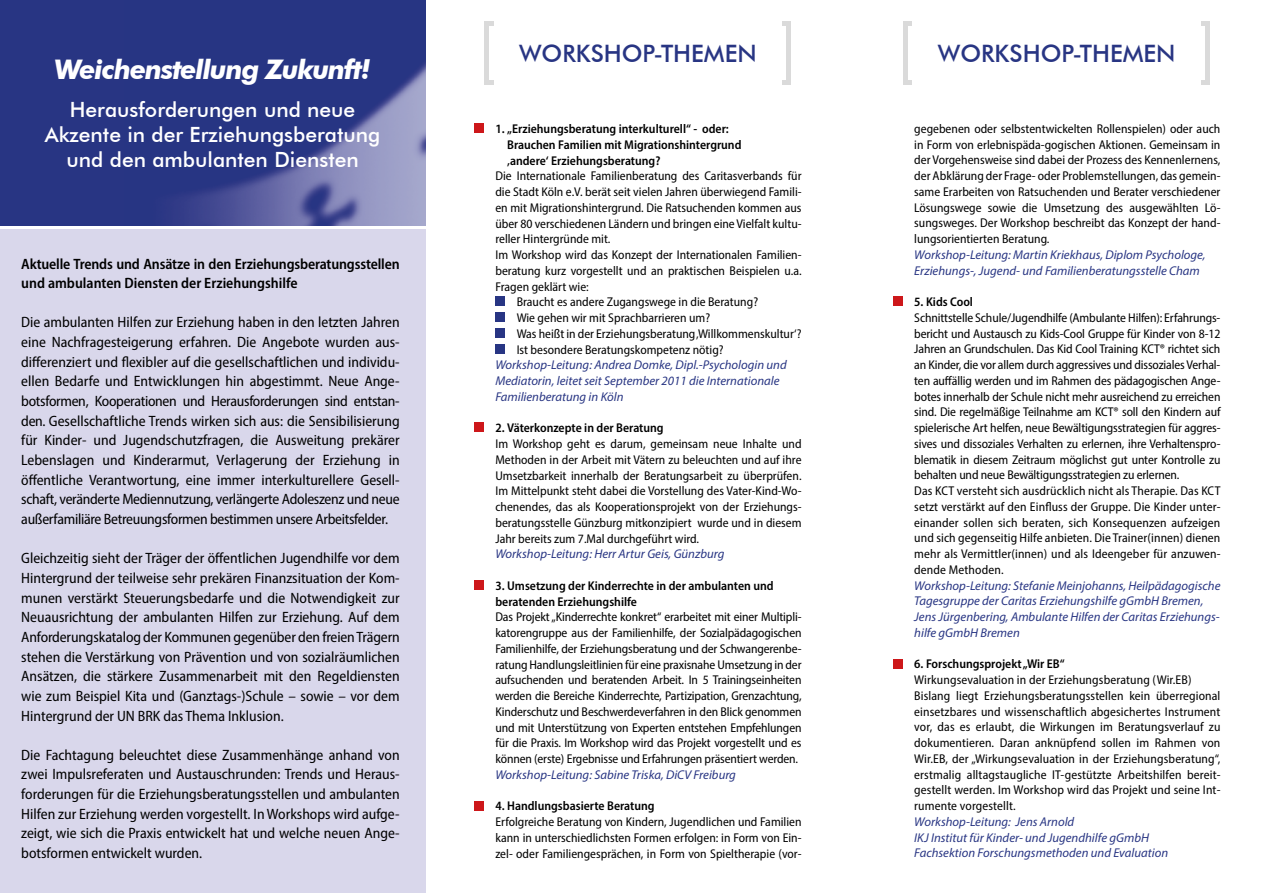
<style>
.page{position:relative;width:1263px;height:893px;background:#fff}
.page>*{position:absolute;margin:0;border:0;box-sizing:border-box;transform-origin:0 0}
.t1{font:italic 700 27px "Futura BT";letter-spacing:-.04em;color:#fff}
.t2{font:500 24px "Futura BT";color:#283583}
.t3{font:500 21px/25.2px "Futura BT";color:#fff;text-align:center}
.t4{font:semi-condensed 15px/19.6px "Myriad Pro";color:#000;text-align:justify}
.t5{font:600 semi-condensed 15px/19.6px "Myriad Pro";letter-spacing:-.01em;color:#000}
.t6{font:semi-condensed 12.75px/15.8px "Myriad Pro";color:#000;text-align:justify}
.t7{font:italic 12.75px/15.8px "Myriad Pro";color:#283583}
.t8{font:600 semi-condensed 12.75px/15.8px "Myriad Pro";color:#000}
</style>
<div class="page">
<div style="left:0;top:230px;width:425px;height:663px;background:#d9d7eb"></div>
<hr style="left:904px;top:21px;width:4px;height:64px;background:#dadada">
<div style="left:904px;top:21px;width:8px;height:5px;background:#dadada"></div>
<svg style="left:908px;top:81px;width:4px;height:4px"></svg>
<div style="left:1205px;top:21px;width:5px;height:64px;background:#dadada"></div>
<div style="left:1201px;top:21px;width:9px;height:5px;background:#dadada"></div>
<svg style="left:1201px;top:81px;width:4px;height:4px"></svg>
<div style="left:0;top:0;width:425px;height:225px;background:#283583"></div>
<img style="left:179px;top:64px;width:246px;height:161px">
<div style="left:893px;top:296px;width:10px;height:10px;background:#cd171a"></div>
<div style="left:893px;top:659px;width:10px;height:9px;background:#cd171a"></div>
<div style="left:474px;top:123px;width:10px;height:10px;background:#cd171a"></div>
<div style="left:495px;top:297px;width:10px;height:9px;background:#283583"></div>
<div style="left:495px;top:312px;width:10px;height:10px;background:#283583"></div>
<div style="left:495px;top:328px;width:10px;height:10px;background:#283583"></div>
<div style="left:495px;top:344px;width:10px;height:10px;background:#283583"></div>
<div style="left:474px;top:423px;width:10px;height:9px;background:#cd171a"></div>
<div style="left:474px;top:580px;width:10px;height:10px;background:#cd171a"></div>
<div style="left:474px;top:801px;width:10px;height:9px;background:#cd171a"></div>
<hr style="left:485px;top:21px;width:4px;height:64px;background:#dadada">
<div style="left:485px;top:21px;width:8px;height:5px;background:#dadada"></div>
<svg style="left:489px;top:81px;width:4px;height:4px"></svg>
<hr style="left:787px;top:21px;width:4px;height:64px;background:#dadada">
<div style="left:782px;top:21px;width:9px;height:5px;background:#dadada"></div>
<svg style="left:782px;top:81px;width:5px;height:4px"></svg>
<h1 class="t1" style="left:54px;top:53px;width:318px">Weichenstellung Zukunft!</h1>
<h3 class="t3" style="left:45px;top:96px;width:337px">Herausforderungen und neue<br>Akzente in der Erziehungsberatung und den ambulanten Diensten</h3>
<p class="t5" style="left:21px;top:253px;width:380px">Aktuelle Trends und Ansätze in den Erziehungsberatungsstellen und ambulanten Diensten der Erziehungshilfe</p>
<p class="t4" style="left:21px;top:312px;width:380px">Die ambulanten Hilfen zur Erziehung haben in den letzten Jahren eine Nachfragesteigerung erfahren. Die Angebote wurden aus&shy;differenziert und flexibler auf die gesellschaftlichen und individu&shy;ellen Bedarfe und Entwicklungen hin abgestimmt. Neue Ange&shy;botsformen, Kooperationen und Herausforderungen sind entstan&shy;den. Gesellschaftliche Trends wirken sich aus: die Sensibilisierung für Kinder- und Jugendschutzfragen, die Ausweitung prekärer Lebenslagen und Kinderarmut, Verlagerung der Erziehung in öffentliche Verantwortung, eine immer interkulturellere Gesell&shy;schaft, veränderte Mediennutzung, verlängerte Adoleszenz und neue außerfamiliäre Betreuungsformen bestimmen unsere Arbeitsfelder.</p>
<p class="t4" style="left:21px;top:548px;width:380px">Gleichzeitig sieht der Träger der öffentlichen Jugendhilfe vor dem Hintergrund der teilweise sehr prekären Finanzsituation der Kom&shy;munen verstärkt Steuerungsbedarfe und die Notwendigkeit zur Neuausrichtung der ambulanten Hilfen zur Erziehung. Auf dem Anforderungskatalog der Kommunen gegenüber den freien Trägern stehen die Verstärkung von Prävention und von sozialräumlichen Ansätzen, die stärkere Zusammenarbeit mit den Regeldiensten wie zum Beispiel Kita und (Ganztags-)Schule – sowie – vor dem Hintergrund der UN BRK das Thema Inklusion.</p>
<p class="t4" style="left:21px;top:745px;width:380px">Die Fachtagung beleuchtet diese Zusammenhänge anhand von zwei Impulsreferaten und Austauschrunden: Trends und Heraus&shy;forderungen für die Erziehungsberatungsstellen und ambulanten Hilfen zur Erziehung werden vorgestellt. In Workshops wird aufge&shy;zeigt, wie sich die Praxis entwickelt hat und welche neuen Ange&shy;botsformen entwickelt wurden.</p>
<h2 class="t2" style="left:519px;top:39px;width:239px">WORKSHOP-THEMEN</h2>
<h2 class="t2" style="left:938px;top:39px;width:239px">WORKSHOP-THEMEN</h2>
<p class="t8" style="left:507px;top:121px;width:236px;text-indent:-12px">1. „Erziehungsberatung interkulturell“ - oder:<br>Brauchen Familien mit Migrationshintergrund ‚andere‘ Erziehungsberatung?</p>
<p class="t6" style="left:495px;top:168px;width:308px">Die Internationale Familienberatung des Caritasverbands für</p>
<p class="t6" style="left:495px;top:184px;width:308px">die Stadt Köln e.V. berät seit vielen Jahren überwiegend Famili-</p>
<p class="t6" style="left:495px;top:200px;width:308px">en mit Migrationshintergrund. Die Ratsuchenden kommen aus</p>
<p class="t6" style="left:495px;top:215px;width:308px">über 80 verschiedenen Ländern und bringen eine Vielfalt kultu-</p>
<p class="t6" style="left:495px;top:231px;width:117px">reller Hintergründe mit.</p>
<p class="t6" style="left:495px;top:247px;width:308px">Im Workshop wird das Konzept der Internationalen Familien-</p>
<p class="t6" style="left:495px;top:262px;width:308px">beratung kurz vorgestellt und an praktischen Beispielen u.a.</p>
<p class="t6" style="left:495px;top:278px;width:95px">Fragen geklärt wie:</p>
<p class="t6" style="left:517px;top:294px;width:243px">Braucht es andere Zugangswege in die Beratung?</p>
<p class="t6" style="left:517px;top:310px;width:195px">Wie gehen wir mit Sprachbarrieren um?</p>
<p class="t6" style="left:517px;top:326px;width:286px">Was heißt in der Erziehungsberatung ‚Willkommenskultur‘?</p>
<p class="t6" style="left:517px;top:341px;width:208px">Ist besondere Beratungskompetenz nötig?</p>
<p class="t7" style="left:495px;top:357px;width:293px">Workshop-Leitung: Andrea Domke, Dipl.-Psychologin und<br>Mediatorin, leitet seit September 2011 die Internationale<br>Familienberatung in Köln</p>
<p class="t8" style="left:495px;top:420px;width:170px">2. Väterkonzepte in der Beratung</p>
<p class="t6" style="left:495px;top:436px;width:308px">Im Workshop geht es darum, gemeinsam neue Inhalte und Methoden in der Arbeit mit Vätern zu beleuchten und auf ihre Umsetzbarkeit innerhalb der Beratungsarbeit zu überprüfen.<br>Im Mittelpunkt steht dabei die Vorstellung des Vater-Kind-Wo&shy;chenendes, das als Kooperationsprojekt von der Erziehungs&shy;beratungsstelle Günzburg mitkonzipiert wurde und in diesem Jahr bereits zum 7.Mal durchgeführt wird.</p>
<p class="t7" style="left:495px;top:546px;width:231px">Workshop-Leitung: Herr Artur Geis, Günzburg</p>
<p class="t8" style="left:495px;top:577px;width:280px">3. Umsetzung der Kinderrechte in der ambulanten und beratenden Erziehungshilfe</p>
<p class="t6" style="left:495px;top:609px;width:308px">Das Projekt „Kinderrechte konkret“ erarbeitet mit einer Multipli&shy;katorengruppe aus der Familienhilfe, der Sozialpädagogischen Familienhilfe, der Erziehungsberatung und der Schwangerenbe&shy;ratung Handlungsleitlinien für eine praxisnahe Umsetzung in der aufsuchenden und beratenden Arbeit. In 5 Trainingseinheiten werden die Bereiche Kinderrechte, Partizipation, Grenzachtung, Kinderschutz und Beschwerdeverfahren in den Blick genommen und mit Unterstützung von Experten entstehen Empfehlungen für die Praxis. Im Workshop wird das Projekt vorgestellt und es können (erste) Ergebnisse und Erfahrungen präsentiert werden.</p>
<p class="t7" style="left:495px;top:766px;width:242px">Workshop-Leitung: Sabine Triska, DiCV Freiburg</p>
<p class="t8" style="left:495px;top:798px;width:161px">4. Handlungsbasierte Beratung</p>
<p class="t6" style="left:495px;top:814px;width:308px">Erfolgreiche Beratung von Kindern, Jugendlichen und Familien kann in unterschiedlichsten Formen erfolgen: in Form von Ein&shy;zel- oder Familiengesprächen, in Form von Spieltherapie (vor-</p>
<p class="t6" style="left:914px;top:121px;width:308px">gegebenen oder selbstentwickelten Rollenspielen) oder auch in Form von erlebnispäda-gogischen Aktionen. Gemeinsam in der Vorgehensweise sind dabei der Prozess des Kennenlernens, der Abklärung der Frage- oder Problemstellungen, das gemein&shy;same Erarbeiten von Ratsuchenden und Berater verschiedener Lösungswege sowie die Umsetzung des ausgewählten Lö&shy;sungsweges. Der Workshop beschreibt das Konzept der hand&shy;lungsorientierten Beratung.</p>
<p class="t7" style="left:914px;top:246px;width:293px">Workshop-Leitung: Martin Kriekhaus, Diplom Psychologe,<br>Erziehungs-, Jugend- und Familienberatungsstelle Cham</p>
<p class="t8" style="left:914px;top:294px;width:60px">5. Kids Cool</p>
<p class="t6" style="left:914px;top:310px;width:308px;text-align:left">Schnittstelle Schule/Jugendhilfe (Ambulante Hilfen): Erfahrungs&shy;bericht und Austausch zu Kids-Cool Gruppe für Kinder von 8-12<br>Jahren an Grundschulen. Das Kid Cool Training KCT® richtet sich an Kinder, die vor allem durch aggressives und dissoziales Verhal&shy;ten auffällig werden und im Rahmen des pädagogischen Ange&shy;botes innerhalb der Schule nicht mehr ausreichend zu erreichen sind. Die regelmäßige Teilnahme am KCT® soll den Kindern auf spielerische Art helfen, neue Bewältigungsstrategien für aggres&shy;sives und dissoziales Verhalten zu erlernen, ihre Verhaltenspro&shy;blematik in diesem Zeitraum möglichst gut unter Kontrolle zu behalten und neue Bewältigungsstrategien zu erlernen.<br>Das KCT versteht sich ausdrücklich nicht als Therapie. Das KCT setzt verstärkt auf den Einfluss der Gruppe. Die Kinder unter&shy;einander sollen sich beraten, sich Konsequenzen aufzeigen und sich gegenseitig Hilfe anbieten. Die Trainer(innen) dienen mehr als Vermittler(innen) und als Ideengeber für anzuwen&shy;dende Methoden.</p>
<p class="t7" style="left:914px;top:577px;width:308px">Workshop-Leitung: Stefanie Meinjohanns, Heilpädagogische Tagesgruppe der Caritas Erziehungshilfe gGmbH Bremen, Jens Jürgenbering, Ambulante Hilfen der Caritas Erziehungs&shy;hilfe gGmbH Bremen</p>
<p class="t8" style="left:914px;top:656px;width:152px">6. Forschungsprojekt „Wir EB“</p>
<p class="t6" style="left:914px;top:672px;width:308px;text-align:left">Wirkungsevaluation in der Erziehungsberatung (Wir.EB)<br>Bislang liegt Erziehungsberatungsstellen kein überregional einsetzbares und wissenschaftlich abgesichertes Instrument vor, das es erlaubt, die Wirkungen im Beratungsverlauf zu dokumentieren. Daran anknüpfend sollen im Rahmen von Wir.EB, der „Wirkungsevaluation in der Erziehungsberatung“, erstmalig alltagstaugliche IT-gestützte Arbeitshilfen bereit&shy;gestellt werden. Im Workshop wird das Projekt und seine Int&shy;rumente vorgestellt.</p>
<p class="t7" style="left:914px;top:813px;width:255px">Workshop-Leitung: Jens Arnold<br>IKJ Institut für Kinder- und Jugendhilfe gGmbH<br>Fachsektion Forschungsmethoden und Evaluation</p>
</div>
